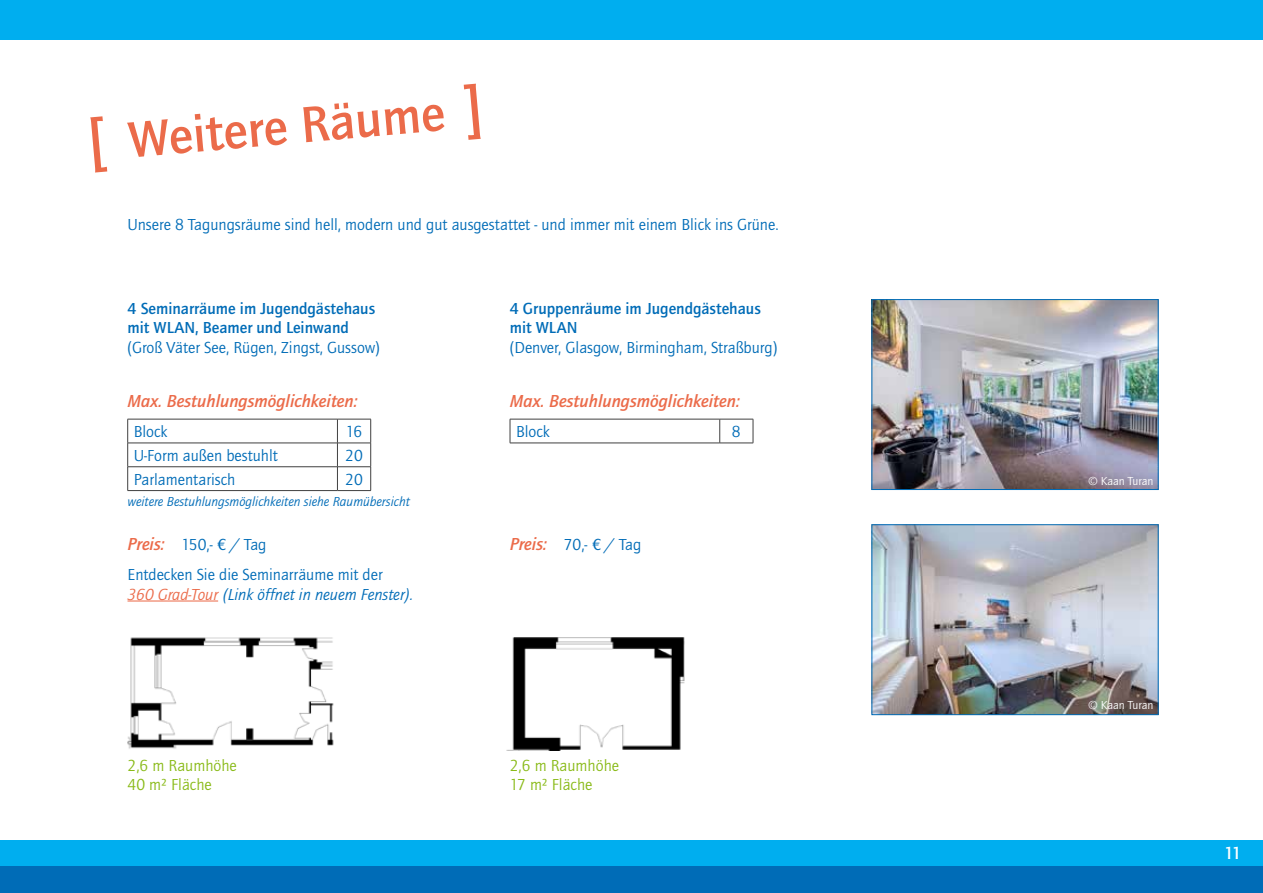
<style>
.page{position:relative;width:1263px;height:893px;background:#fff}
.page>*{position:absolute;margin:0;border:0;box-sizing:border-box;transform-origin:0 0}
.t1{font:500 52.5px "ITC Quay Sans";color:#eb6b4a}
.t2{font:italic 500 18px "ITC Quay Sans";color:#eb6b4a}
.t3{font:500 18px "ITC Quay Sans";color:#fff}
.t4{font:16.5px/30px "ITC Quay Sans";color:#006cb7}
.t5{font:500 16.5px/19.8px "ITC Quay Sans";color:#006cb7}
.t6{font:16.5px/19.8px "ITC Quay Sans";color:#89ba17}
.t7{font:italic 16.5px "ITC Quay Sans";color:#006cb7}
.t8{font:italic 13.5px "ITC Quay Sans";color:#006cb7}
.t9{font:12px "ITC Quay Sans";color:#fff}
.s1{font-size:60px}
.s2{font-weight:500;font-style:italic;font-size:18px;color:#eb6b4a}
.s3{color:#eb6b4a}
</style>
<div class="page">
<div style="left:0;top:840px;width:1263px;height:26px;background:#00aeef"></div>
<div style="left:0;top:866px;width:1263px;height:27px;background:#006cb7"></div>
<div style="left:0;top:0;width:1263px;height:40px;background:#00aeef"></div>
<hr style="left:128px;top:600px;width:90px;height:1px;background:#eb6b4a">
<hr style="left:128px;top:419px;width:209px;height:1px;background:#404040">
<hr style="left:337px;top:419px;width:34px;height:1px;background:#404040">
<hr style="left:128px;top:443px;width:209px;height:1px;background:#404040">
<hr style="left:337px;top:443px;width:34px;height:1px;background:#404040">
<hr style="left:128px;top:466px;width:209px;height:1px;background:#404040">
<svg style="left:127px;top:419px;width:1px;height:71px"></svg>
<hr style="left:337px;top:466px;width:34px;height:1px;background:#404040">
<svg style="left:337px;top:419px;width:1px;height:71px"></svg>
<svg style="left:370px;top:419px;width:1px;height:71px"></svg>
<hr style="left:128px;top:490px;width:209px;height:1px;background:#404040">
<hr style="left:337px;top:490px;width:34px;height:1px;background:#404040">
<img style="left:127px;top:637px;width:207px;height:112px">
<hr style="left:510px;top:419px;width:210px;height:1px;background:#404040">
<svg style="left:510px;top:419px;width:1px;height:24px"></svg>
<hr style="left:720px;top:419px;width:33px;height:1px;background:#404040">
<svg style="left:719px;top:419px;width:1px;height:24px"></svg>
<svg style="left:753px;top:419px;width:1px;height:24px"></svg>
<hr style="left:510px;top:443px;width:210px;height:1px;background:#404040">
<hr style="left:720px;top:443px;width:33px;height:1px;background:#404040">
<img style="left:508px;top:638px;width:177px;height:112px">
<img style="left:873px;top:301px;width:283px;height:187px">
<div style="left:871px;top:299px;width:287px;height:191px;border:1px solid #006cb7"></div>
<img style="left:873px;top:526px;width:283px;height:187px">
<div style="left:871px;top:524px;width:287px;height:191px;border:1px solid #006cb7"></div>
<h1 class="t1" style="left:85px;top:114px;width:399px;rotate:-5deg"><span class="s1">[</span> Weitere Räume <span class="s1">]</span></h1>
<p class="t4" style="left:128px;top:209px;width:653px">Unsere 8 Tagungsräume sind hell, modern und gut ausgestattet - und immer mit einem Blick ins Grüne.</p>
<p class="t5" style="left:128px;top:298px;width:249px">4 Seminarräume im Jugendgästehaus mit WLAN, Beamer und Leinwand</p>
<p class="t4" style="left:128px;top:333px;width:254px">(Groß Väter See, Rügen, Zingst, Gussow)</p>
<p class="t2" style="left:128px;top:391px;width:232px">Max. Bestuhlungsmöglichkeiten:</p>
<p class="t4" style="left:134px;top:416px;width:35px">Block</p>
<p class="t4" style="left:346px;top:416px;width:18px">16</p>
<p class="t4" style="left:134px;top:440px;width:146px">U-Form außen bestuhlt</p>
<p class="t4" style="left:345px;top:440px;width:19px">20</p>
<p class="t4" style="left:134px;top:464px;width:103px">Parlamentarisch</p>
<p class="t4" style="left:345px;top:464px;width:19px">20</p>
<p class="t8" style="left:128px;top:494px;width:284px">weitere Bestuhlungsmöglichkeiten siehe Raumübersicht</p>
<p class="t4" style="left:127px;top:530px;width:257px"><span class="s2">Preis:</span> 150,- € / Tag<br>Entdecken Sie die Seminarräume mit der</p>
<p class="t7" style="left:127px;top:585px;width:287px"><span class="s3">360 Grad-Tour</span> (Link öffnet in neuem Fenster).</p>
<p class="t6" style="left:128px;top:755px;width:111px">2,6 m Raumhöhe<br>40 m² Fläche</p>
<p class="t5" style="left:510px;top:298px;width:252px">4 Gruppenräume im Jugendgästehaus mit WLAN</p>
<p class="t4" style="left:510px;top:333px;width:269px">(Denver, Glasgow, Birmingham, Straßburg)</p>
<p class="t2" style="left:510px;top:391px;width:232px">Max. Bestuhlungsmöglichkeiten:</p>
<p class="t4" style="left:516px;top:416px;width:35px">Block</p>
<p class="t4" style="left:732px;top:416px;width:10px">8</p>
<p class="t4" style="left:510px;top:530px;width:133px"><span class="s2">Preis:</span> 70,- € / Tag</p>
<p class="t6" style="left:510px;top:755px;width:111px">2,6 m Raumhöhe<br>17 m² Fläche</p>
<p class="t9" style="left:1088px;top:474px;width:66px">© Kaan Turan</p>
<p class="t9" style="left:1088px;top:698px;width:66px">© Kaan Turan</p>
<p class="t3" style="left:1224px;top:843px;width:19px">11</p>
</div>
